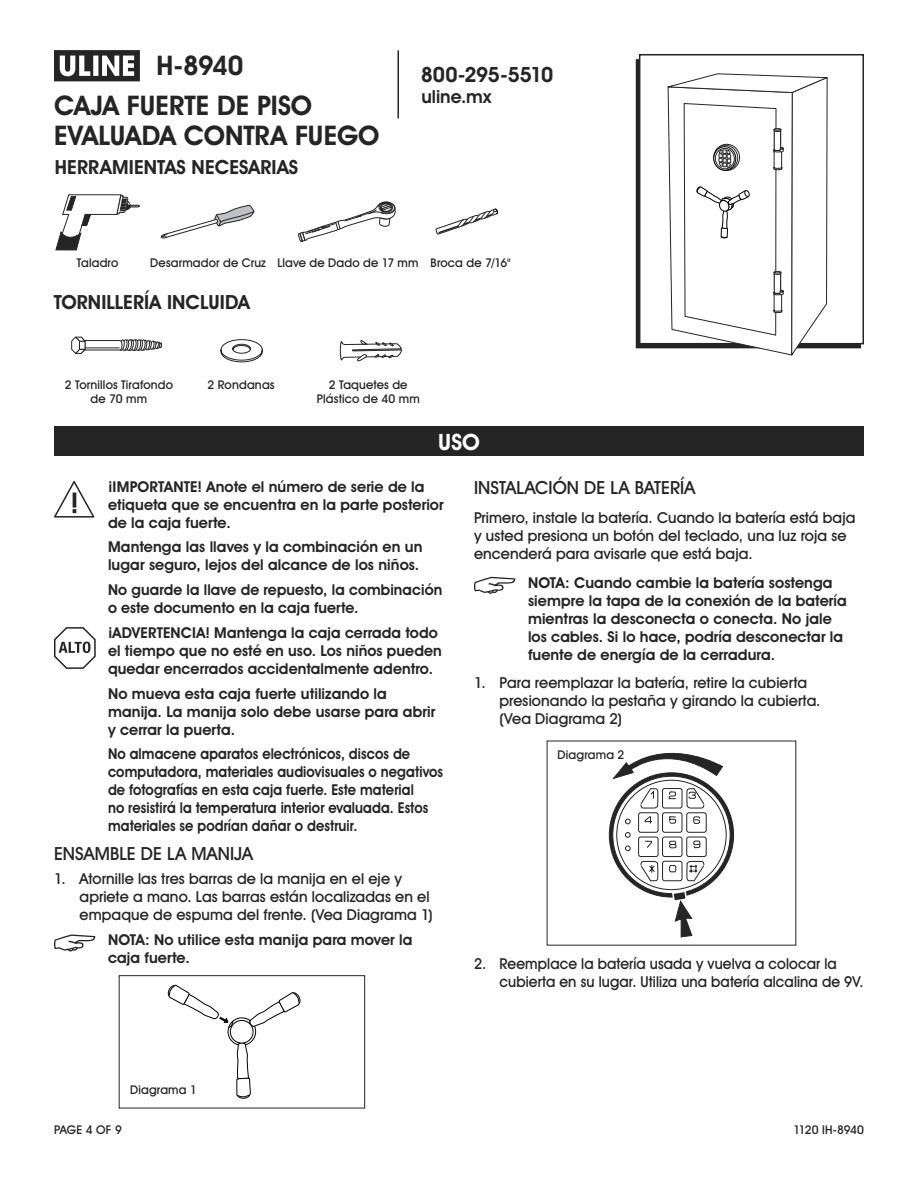
<style>
.page{position:relative;width:918px;height:1188px;background:#fff}
.page>*{position:absolute;margin:0;border:0;box-sizing:border-box;transform-origin:0 0}
.t1{font:700 27px/30px "Uline Two Knine";letter-spacing:-.005em;color:#252525}
.t2{font:700 22.5px "Uline Two Knine";color:#fff}
.t3{font:700 21px "Uline Two Knine";letter-spacing:-.02em;color:#252525}
.t4{font:700 19.5px "Uline Two Knine";letter-spacing:.005em;color:#252525}
.t5{font:18px "Uline Two Knine";letter-spacing:.005em;color:#252525}
.t6{font:700 18px "Uline Two Knine";color:#252525}
.t7{font:700 15px/18px "Uline Two Knine";letter-spacing:.005em;color:#252525}
.t8{font:15px/18px "Uline Two Knine";letter-spacing:.005em;color:#252525}
.t9{font:700 15px/18px "Uline Two Knine";letter-spacing:.005em;color:#252525;scale:.91 1}
.t10{font:15px/18px "Uline Two Knine";letter-spacing:.005em;color:#252525;scale:.96 1}
.t11{font:12px/14.4px "Uline Two Knine";letter-spacing:.015em;color:#252525;text-align:center}
.t12{font:12px "Uline Two Knine";letter-spacing:-.015em;color:#252525}
</style>
<div class="page">
<hr style="left:398px;top:50px;width:1px;height:68px;background:#252525">
<svg style="left:54px;top:50px;width:86px;height:31px"></svg>
<div style="left:639px;top:54px;width:225px;height:290px;border:2px solid #252525"></div>
<svg style="left:56px;top:194px;width:84px;height:56px"></svg>
<svg style="left:435px;top:208px;width:63px;height:27px"></svg>
<div style="left:54px;top:426px;width:810px;height:30px;background:#252525"></div>
<svg style="left:54px;top:481px;width:40px;height:37px"></svg>
<svg style="left:54px;top:627px;width:42px;height:42px"></svg>
<svg style="left:54px;top:934px;width:41px;height:17px"></svg>
<svg style="left:474px;top:577px;width:41px;height:17px"></svg>
<svg style="left:71px;top:336px;width:91px;height:18px"></svg>
<hr style="left:85px;top:348px;width:35px;height:1px;background:#252525">
<svg style="left:220px;top:339px;width:43px;height:24px"></svg>
<svg style="left:340px;top:340px;width:62px;height:21px"></svg>
<svg style="left:161px;top:205px;width:94px;height:34px"></svg>
<svg style="left:663px;top:73px;width:168px;height:283px"></svg>
<svg style="left:228px;top:1018px;width:28px;height:27px"></svg>
<div style="left:228px;top:1018px;width:28px;height:28px;border:1px solid #000;border-radius:50%"></div>
<svg style="left:167px;top:984px;width:67px;height:44px"></svg>
<svg style="left:249px;top:992px;width:52px;height:36px"></svg>
<svg style="left:236px;top:1042px;width:15px;height:57px"></svg>
<div style="left:230px;top:1020px;width:23px;height:23px;background:#fff;border-radius:50%"></div>
<div style="left:230px;top:1020px;width:23px;height:23px;border:1px solid #000;border-radius:50%"></div>
<div style="left:119px;top:975px;width:246px;height:133px;border:1px solid #252525"></div>
<svg style="left:298px;top:202px;width:97px;height:40px"></svg>
<svg style="left:612px;top:752px;width:119px;height:185px"></svg>
<h1 class="t1" style="left:157px;top:50px;width:88px">H-8940</h1>
<h1 class="t1" style="left:54px;top:90px;width:327px">CAJA FUERTE DE PISO<br>EVALUADA CONTRA FUEGO</h1>
<h3 class="t4" style="left:55px;top:155px;width:245px">HERRAMIENTAS NECESARIAS</h3>
<h3 class="t3" style="left:421px;top:62px;width:134px">800-295-5510</h3>
<p class="t6" style="left:421px;top:86px;width:71px">uline.mx</p>
<p class="t11" style="left:77px;top:255px;width:43px">Taladro</p>
<p class="t11" style="left:150px;top:255px;width:362px">Desarmador de Cruz Llave de Dado de 17 mm Broca de 7/16"</p>
<h3 class="t4" style="left:54px;top:291px;width:198px">TORNILLERÍA INCLUIDA</h3>
<p class="t11" style="left:65px;top:377px;width:110px">2 Tornillos Tirafondo de 70 mm</p>
<p class="t11" style="left:208px;top:377px;width:69px">2 Rondanas</p>
<p class="t11" style="left:317px;top:377px;width:104px">2 Taquetes de<br>Plástico de 40 mm</p>
<h2 class="t2" style="left:438px;top:428px;width:43px">USO</h2>
<p class="t7" style="left:108px;top:477px;width:337px">¡IMPORTANTE! Anote el número de serie de la etiqueta que se encuentra en la parte posterior de la caja fuerte.</p>
<p class="t7" style="left:108px;top:538px;width:316px">Mantenga las llaves y la combinación en un lugar seguro, lejos del alcance de los niños.</p>
<p class="t7" style="left:108px;top:581px;width:336px">No guarde la llave de repuesto, la combinación o este documento en la caja fuerte.</p>
<p class="t7" style="left:108px;top:623px;width:335px">¡ADVERTENCIA! Mantenga la caja cerrada todo el tiempo que no esté en uso. Los niños pueden quedar encerrados accidentalmente adentro.</p>
<p class="t7" style="left:108px;top:684px;width:329px">No mueva esta caja fuerte utilizando la manija. La manija solo debe usarse para abrir y cerrar la puerta.</p>
<p class="t9" style="left:108px;top:745px;width:370px">No almacene aparatos electrónicos, discos de computadora, materiales audiovisuales o negativos de fotografías en esta caja fuerte. Este material<br>no resistirá la temperatura interior evaluada. Estos materiales se podrían dañar o destruir.</p>
<p class="t5" style="left:54px;top:842px;width:200px">ENSAMBLE DE LA MANIJA</p>
<p class="t8" style="left:80px;top:870px;width:355px;text-indent:-26px">1. Atornille las tres barras de la manija en el eje y apriete a mano. Las barras están localizadas en el empaque de espuma del frente. (Vea Diagrama 1)</p>
<p class="t7" style="left:108px;top:931px;width:306px">NOTA: No utilice esta manija para mover la caja fuerte.</p>
<p class="t5" style="left:474px;top:476px;width:223px">INSTALACIÓN DE LA BATERÍA</p>
<p class="t8" style="left:474px;top:508px;width:383px">Primero, instale la batería. Cuando la batería está baja y usted presiona un botón del teclado, una luz roja se encenderá para avisarle que está baja.</p>
<p class="t7" style="left:528px;top:573px;width:320px">NOTA: Cuando cambie la batería sostenga siempre la tapa de la conexión de la batería mientras la desconecta o conecta. No jale los cables. Si lo hace, podría desconectar la fuente de energía de la cerradura.</p>
<p class="t8" style="left:500px;top:674px;width:323px;text-indent:-26px">1. Para reemplazar la batería, retire la cubierta presionando la pestaña y girando la cubierta. (Vea Diagrama 2)</p>
<p class="t11" style="left:557px;top:748px;width:68px">Diagrama 2</p>
<p class="t10" style="left:500px;top:955px;width:381px;text-indent:-26px">2. Reemplace la batería usada y vuelva a colocar la cubierta en su lugar. Utiliza una batería alcalina de 9V.</p>
<p class="t11" style="left:130px;top:1082px;width:68px">Diagrama 1</p>
<p class="t11" style="left:54px;top:1122px;width:69px">PAGE 4 OF 9</p>
<p class="t12" style="left:793px;top:1122px;width:72px">1120 IH-8940</p>
</div>
